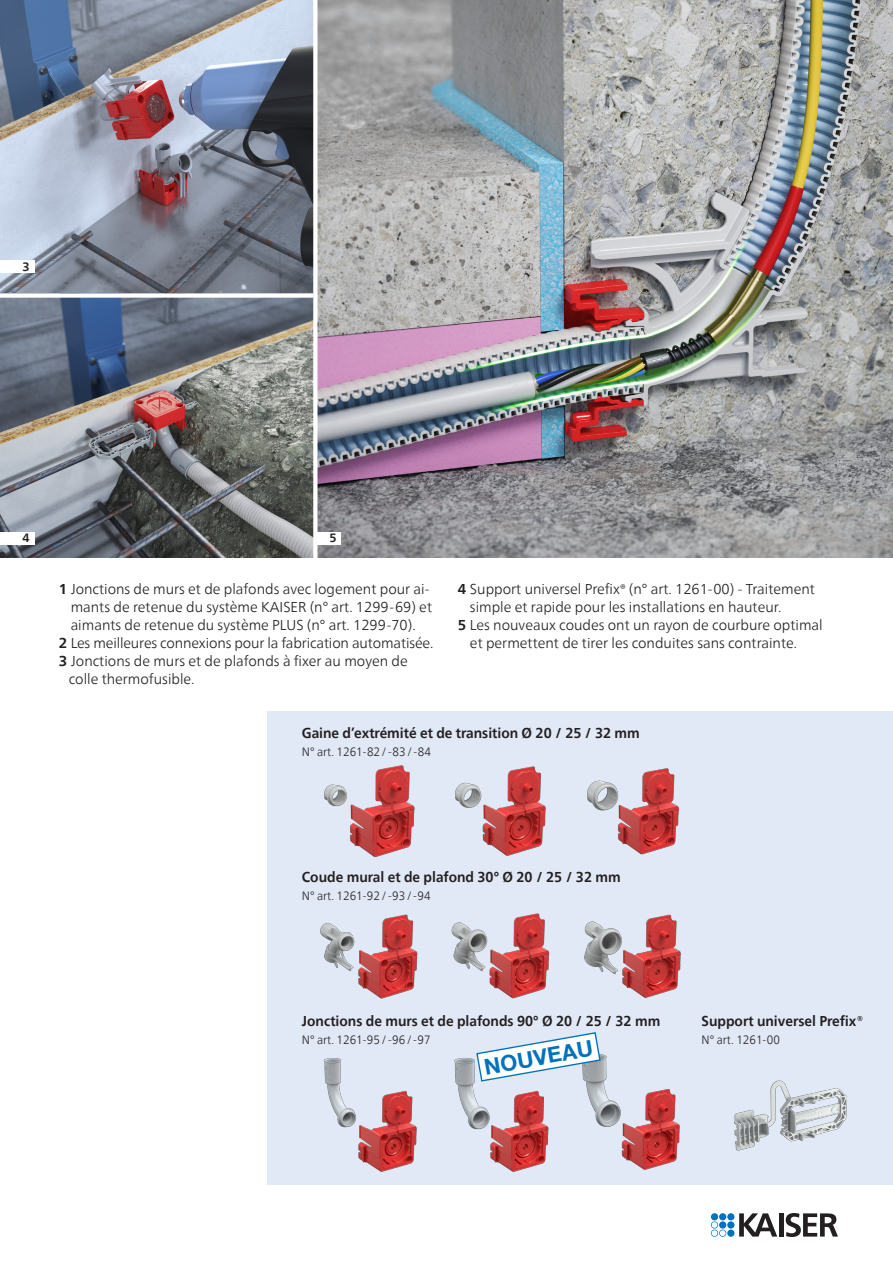
<style>
.page{position:relative;width:893px;height:1263px;background:#fff}
.page>*{position:absolute;margin:0;border:0;box-sizing:border-box;transform-origin:0 0}
.kaiser_tabellentext{font:700 21.9px "Helvetica Neue";color:#0072bc}
.Ziffern_block{font:300 14.25px/18px "Neue Frutiger World";color:#231f20}
.produktbezeichnung{font:700 14.25px "Neue Frutiger World";color:#231f20;scale:.95 1}
.produktbezeichnung-2{font:300 12px "Neue Frutiger World";color:#231f20;scale:.95 1}
.BRO_bildnummerierung{font:700 12px "Neue Frutiger World";color:#231f20}
.s1{font-weight:700}
.s2{font-family:"Myriad Pro"}
</style>
<div class="page">
<div style="left:727px;top:1221px;width:7px;height:7px;background:#0072bc;border-radius:50%"></div>
<div style="left:719px;top:1213px;width:7px;height:7px;background:#0072bc;border-radius:50%"></div>
<div style="left:727px;top:1213px;width:7px;height:7px;background:#0072bc;border-radius:50%"></div>
<div style="left:711px;top:1213px;width:7px;height:7px;background:#0072bc;border-radius:50%"></div>
<div style="left:727px;top:1229px;width:7px;height:8px;background:#0072bc;border-radius:50%"></div>
<svg style="left:711px;top:1221px;width:15px;height:16px"></svg>
<hr style="left:779px;top:1213px;width:4px;height:23px;background:#231f20">
<svg style="left:786px;top:1213px;width:52px;height:24px"></svg>
<svg style="left:739px;top:1213px;width:38px;height:23px"></svg>
<div style="left:268px;top:711px;width:625px;height:474px;background:#e1e9f6"></div>
<img style="left:0;top:0;width:313px;height:293px">
<img style="left:0;top:298px;width:313px;height:259px">
<img style="left:317px;top:0;width:576px;height:557px">
<svg style="left:313px;top:0;width:1px;height:558px"></svg>
<div style="left:315px;top:532px;width:26px;height:12px;background:#fff"></div>
<div style="left:0;top:260px;width:34px;height:13px;background:#fff"></div>
<div style="left:0;top:532px;width:34px;height:12px;background:#fff"></div>
<img style="left:455px;top:766px;width:91px;height:90px">
<img style="left:324px;top:765px;width:90px;height:92px">
<img style="left:587px;top:768px;width:91px;height:87px">
<img style="left:320px;top:914px;width:98px;height:85px">
<img style="left:451px;top:913px;width:99px;height:86px">
<img style="left:584px;top:914px;width:97px;height:84px">
<img style="left:323px;top:1058px;width:94px;height:114px">
<img style="left:454px;top:1057px;width:95px;height:115px">
<img style="left:586px;top:1054px;width:94px;height:116px">
<img style="left:734px;top:1080px;width:113px;height:71px">
<svg style="left:475px;top:1032px;width:126px;height:50px"></svg>
<p class="BRO_bildnummerierung" style="left:23px;top:256px;width:9px">3</p>
<p class="BRO_bildnummerierung" style="left:23px;top:527px;width:9px">4</p>
<p class="BRO_bildnummerierung" style="left:329px;top:527px;width:9px">5</p>
<p class="Ziffern_block" style="left:71px;top:580px;width:363px;text-indent:-12px"><span class="s1">1</span> Jonctions de murs et de plafonds avec logement pour ai&shy;mants de retenue du système KAISER (n° art. 1299-69) et aimants de retenue du système PLUS (n° art. 1299-70).</p>
<p class="Ziffern_block" style="left:59px;top:634px;width:376px"><span class="s1">2</span> Les meilleures connexions pour la fabrication automatisée.</p>
<p class="Ziffern_block" style="left:69px;top:652px;width:340px;text-indent:-10px"><span class="s1">3</span> Jonctions de murs et de plafonds à fixer au moyen de colle thermofusible.</p>
<p class="Ziffern_block" style="left:470px;top:580px;width:346px;text-indent:-12px"><span class="s1">4</span> Support universel Prefix<span class="s2">®</span> (n° art. 1261-00) - Traitement simple et rapide pour les installations en hauteur.</p>
<p class="Ziffern_block" style="left:470px;top:616px;width:354px;text-indent:-12px"><span class="s1">5</span> Les nouveaux coudes ont un rayon de courbure optimal et permettent de tirer les conduites sans contrainte.</p>
<p class="produktbezeichnung" style="left:302px;top:720px;width:357px">Gaine d’extrémité et de transition Ø 20 / 25 / 32 mm</p>
<p class="produktbezeichnung-2" style="left:302px;top:742px;width:137px">N° art. 1261-82/ -83/ -84</p>
<p class="produktbezeichnung" style="left:302px;top:864px;width:337px">Coude mural et de plafond 30° Ø 20 / 25 / 32 mm</p>
<p class="produktbezeichnung-2" style="left:302px;top:886px;width:137px">N° art. 1261-92/ -93/ -94</p>
<p class="produktbezeichnung" style="left:302px;top:1008px;width:379px">Jonctions de murs et de plafonds 90° Ø 20 / 25 / 32 mm</p>
<p class="produktbezeichnung-2" style="left:302px;top:1030px;width:137px">N° art. 1261-95/ -96/ -97</p>
<p class="kaiser_tabellentext" style="left:481px;top:1050px;width:111px;rotate:-10deg">NOUVEAU</p>
<p class="produktbezeichnung" style="left:702px;top:1008px;width:172px">Support universel Prefix®</p>
<p class="produktbezeichnung-2" style="left:702px;top:1030px;width:84px">N° art. 1261-00</p>
</div>
